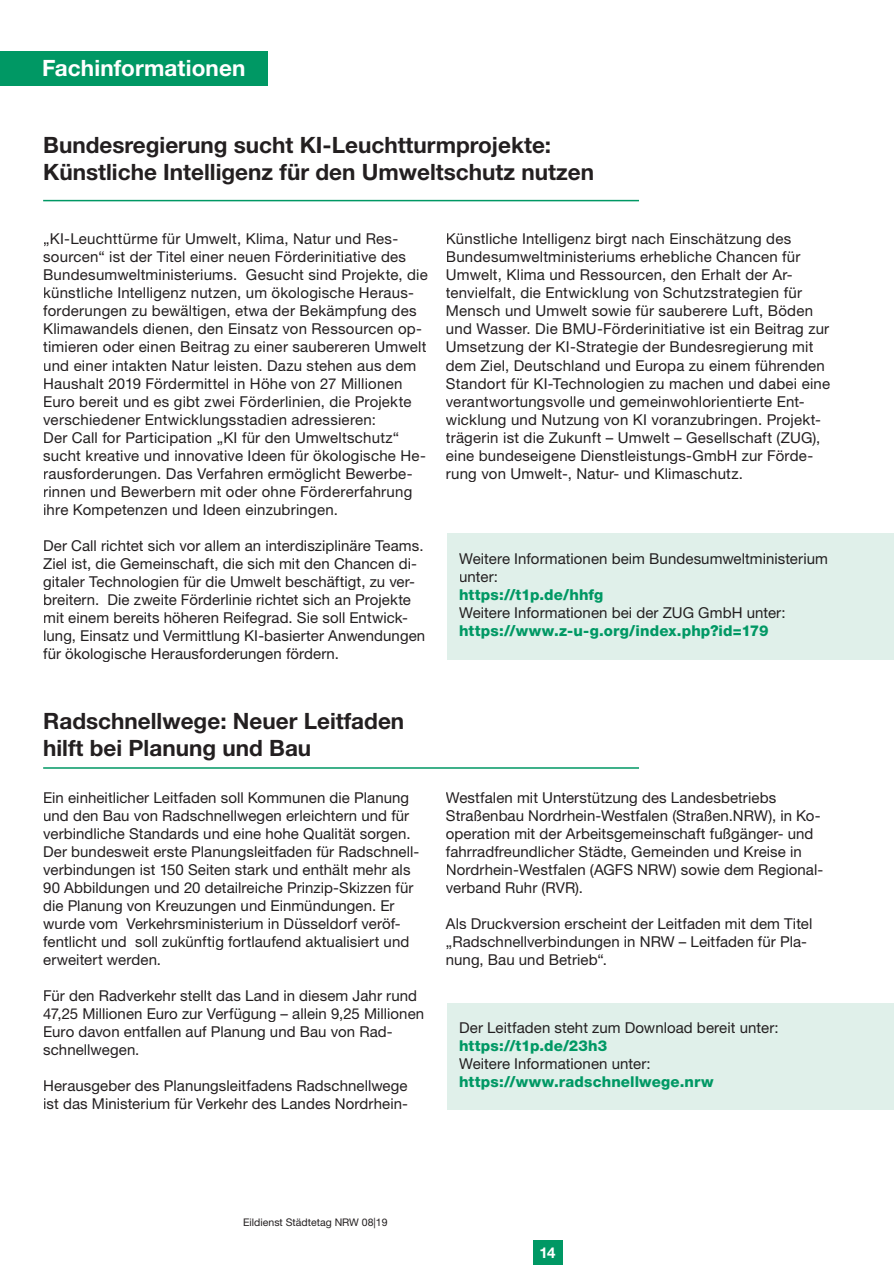
<style>
.page{position:relative;width:895px;height:1265px;background:#fff}
.page>*{position:absolute;margin:0;border:0;box-sizing:border-box;transform-origin:0 0}
.t1{font:700 22.5px/27px "Helvetica Neue LT Pro";color:#231f20}
.t2{font:700 22.5px "Helvetica Neue LT Pro";letter-spacing:.005em;color:#fff}
.t3{font:15px/18px "Helvetica Neue LT Pro";letter-spacing:.01em;color:#231f20}
.t4{font:800 15px "Helvetica Neue LT Pro";letter-spacing:.01em;color:#009864}
.t5{font:700 15px "Helvetica Neue LT Pro";color:#fff}
.t6{font:10.5px "Helvetica Neue LT Pro";color:#231f20}
</style>
<div class="page">
<div style="left:532px;top:1240px;width:30px;height:24px;background:#009864"></div>
<hr style="left:43px;top:200px;width:595px;height:1px;background:#009864">
<hr style="left:43px;top:767px;width:595px;height:1px;background:#009864">
<div style="left:447px;top:1002px;width:447px;height:107px;background:#e0f0ea"></div>
<div style="left:447px;top:533px;width:447px;height:126px;background:#e0f0ea"></div>
<div style="left:0;top:52px;width:267px;height:34px;background:#009864"></div>
<h1 class="t2" style="left:42px;top:54px;width:205px">Fachinformationen</h1>
<h1 class="t1" style="left:43px;top:131px;width:552px">Bundesregierung sucht KI-Leuchtturmprojekte:<br>Künstliche Intelligenz für den Umweltschutz nutzen</h1>
<p class="t3" style="left:43px;top:230px;width:386px">„KI-Leuchttürme für Umwelt, Klima, Natur und Res&shy;sourcen“ ist der Titel einer neuen Förderinitiative des Bundesumweltministeriums. Gesucht sind Projekte, die künstliche Intelligenz nutzen, um ökologische Heraus&shy;forderungen zu bewältigen, etwa der Bekämpfung des Klimawandels dienen, den Einsatz von Ressourcen op&shy;timieren oder einen Beitrag zu einer saubereren Umwelt und einer intakten Natur leisten. Dazu stehen aus dem Haushalt 2019 Fördermittel in Höhe von 27 Millionen Euro bereit und es gibt zwei Förderlinien, die Projekte verschiedener Entwicklungsstadien adressieren:<br>Der Call for Participation „KI für den Umweltschutz“ sucht kreative und innovative Ideen für ökologische He&shy;rausforderungen. Das Verfahren ermöglicht Bewerbe&shy;rinnen und Bewerbern mit oder ohne Fördererfahrung ihre Kompetenzen und Ideen einzubringen.</p>
<p class="t3" style="left:43px;top:536px;width:383px">Der Call richtet sich vor allem an interdisziplinäre Teams.<br>Ziel ist, die Gemeinschaft, die sich mit den Chancen di&shy;gitaler Technologien für die Umwelt beschäftigt, zu ver&shy;breitern. Die zweite Förderlinie richtet sich an Projekte mit einem bereits höheren Reifegrad. Sie soll Entwick&shy;lung, Einsatz und Vermittlung KI-basierter Anwendungen für ökologische Herausforderungen fördern.</p>
<p class="t3" style="left:445px;top:230px;width:385px">Künstliche Intelligenz birgt nach Einschätzung des Bundesumweltministeriums erhebliche Chancen für Umwelt, Klima und Ressourcen, den Erhalt der Ar&shy;tenvielfalt, die Entwicklung von Schutzstrategien für Mensch und Umwelt sowie für sauberere Luft, Böden und Wasser. Die BMU-Förderinitiative ist ein Beitrag zur Umsetzung der KI-Strategie der Bundesregierung mit dem Ziel, Deutschland und Europa zu einem führenden Standort für KI-Technologien zu machen und dabei eine verantwortungsvolle und gemeinwohlorientierte Ent&shy;wicklung und Nutzung von KI voranzubringen. Projekt&shy;trägerin ist die Zukunft – Umwelt – Gesellschaft (ZUG), eine bundeseigene Dienstleistungs-GmbH zur Förde&shy;rung von Umwelt-, Natur- und Klimaschutz.</p>
<p class="t3" style="left:459px;top:549px;width:370px">Weitere Informationen beim Bundesumweltministerium unter:</p>
<p class="t4" style="left:459px;top:585px;width:146px">https://t1p.de/hhfg</p>
<p class="t3" style="left:459px;top:603px;width:328px">Weitere Informationen bei der ZUG GmbH unter:</p>
<p class="t4" style="left:459px;top:621px;width:311px">https://www.z-u-g.org/index.php?id=179</p>
<h1 class="t1" style="left:43px;top:707px;width:362px">Radschnellwege: Neuer Leitfaden hilft bei Planung und Bau</h1>
<p class="t3" style="left:43px;top:787px;width:377px">Ein einheitlicher Leitfaden soll Kommunen die Planung und den Bau von Radschnellwegen erleichtern und für verbindliche Standards und eine hohe Qualität sorgen.<br>Der bundesweit erste Planungsleitfaden für Radschnell&shy;verbindungen ist 150 Seiten stark und enthält mehr als 90 Abbildungen und 20 detailreiche Prinzip-Skizzen für die Planung von Kreuzungen und Einmündungen. Er wurde vom Verkehrsministerium in Düsseldorf veröf&shy;fentlicht und soll zukünftig fortlaufend aktualisiert und erweitert werden.</p>
<p class="t3" style="left:43px;top:985px;width:382px">Für den Radverkehr stellt das Land in diesem Jahr rund 47,25 Millionen Euro zur Verfügung – allein 9,25 Millionen Euro davon entfallen auf Planung und Bau von Rad&shy;schnellwegen.</p>
<p class="t3" style="left:43px;top:1075px;width:366px">Herausgeber des Planungsleitfadens Radschnellwege ist das Ministerium für Verkehr des Landes Nordrhein-</p>
<p class="t3" style="left:445px;top:787px;width:379px">Westfalen mit Unterstützung des Landesbetriebs Straßenbau Nordrhein-Westfalen (Straßen.NRW), in Ko&shy;operation mit der Arbeitsgemeinschaft fußgänger- und fahrradfreundlicher Städte, Gemeinden und Kreise in Nordrhein-Westfalen (AGFS NRW) sowie dem Regional&shy;verband Ruhr (RVR).</p>
<p class="t3" style="left:445px;top:913px;width:368px">Als Druckversion erscheint der Leitfaden mit dem Titel „Radschnellverbindungen in NRW – Leitfaden für Pla&shy;nung, Bau und Betrieb“.</p>
<p class="t3" style="left:459px;top:1018px;width:321px">Der Leitfaden steht zum Download bereit unter:</p>
<p class="t4" style="left:459px;top:1036px;width:150px">https://t1p.de/23h3</p>
<p class="t3" style="left:459px;top:1054px;width:193px">Weitere Informationen unter:</p>
<p class="t4" style="left:459px;top:1072px;width:256px">https://www.radschnellwege.nrw</p>
<p class="t6" style="left:243px;top:1214px;width:146px">Eildienst Städtetag NRW 08|19</p>
<p class="t5" style="left:539px;top:1243px;width:18px">14</p>
</div>
